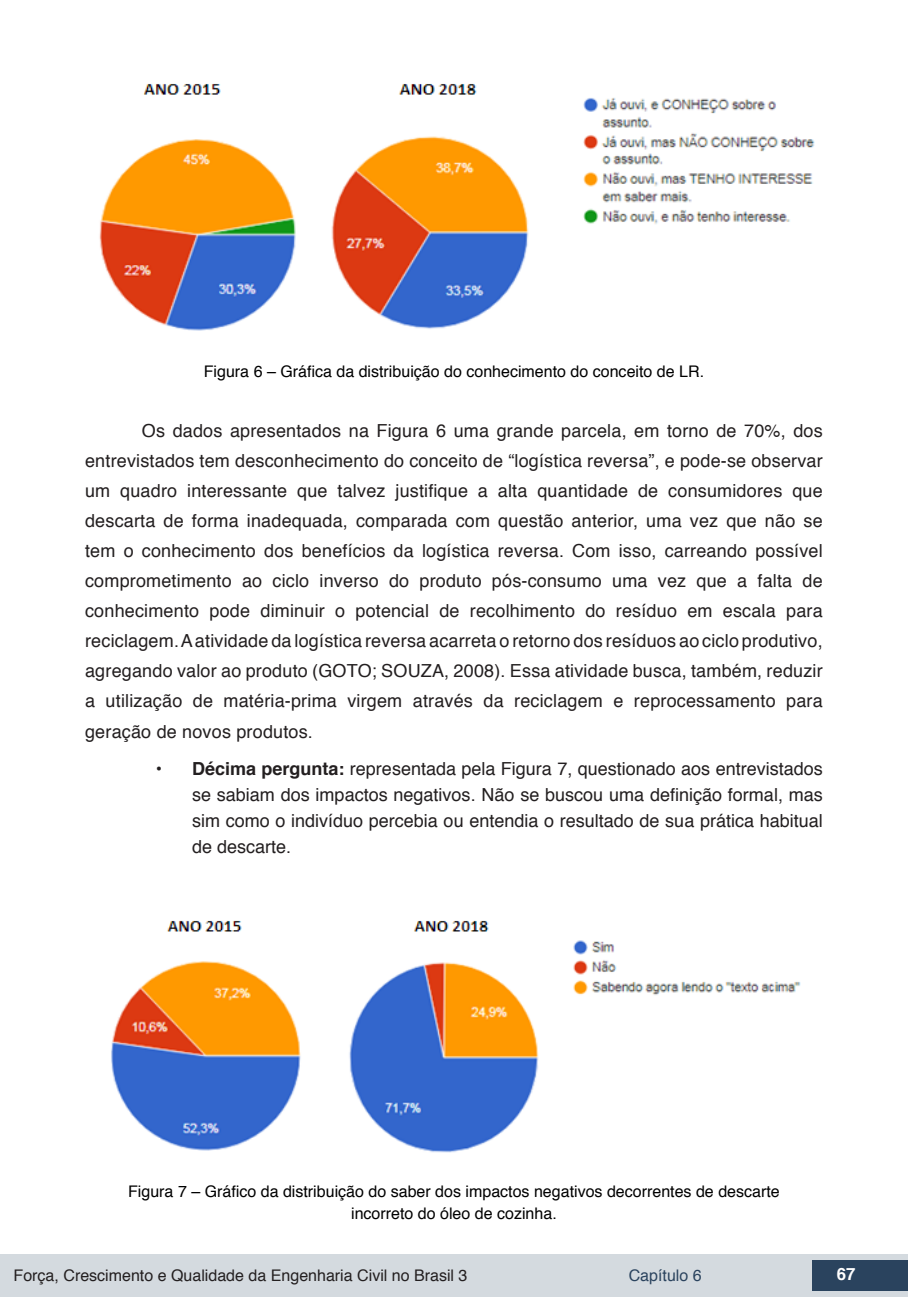
<style>
.page{position:relative;width:908px;height:1304px;background:#fff}
.page>*{position:absolute;margin:0;border:0;box-sizing:border-box;transform-origin:0 0}
.txt{font:18px/30px "Helvetica";letter-spacing:.005em;color:#231f20;text-align:justify}
.t1{font:700 16.8px "Helvetica";color:#fff}
.info_tab_graf_imag{font:16px/22px "Helvetica";color:#000;text-align:center}
.t2{font:16px "Helvetica";color:#231f20}
.t3{font:16px "Helvetica";color:#2a435e}
.s1{font-weight:700}
</style>
<div class="page">
<div style="left:0;top:1254px;width:906px;height:43px;background:#d4dadf"></div>
<div style="left:812px;top:1261px;width:95px;height:30px;background:#2a435e"></div>
<img style="left:99px;top:84px;width:716px;height:247px">
<img style="left:111px;top:920px;width:690px;height:233px">
<p class="info_tab_graf_imag" style="left:204px;top:361px;width:501px">Figura 6 – Gráfica da distribuição do conhecimento do conceito de LR.</p>
<p class="txt" style="left:85px;top:417px;width:738px;text-indent:57px">Os dados apresentados na Figura 6 uma grande parcela, em torno de 70%, dos entrevistados tem desconhecimento do conceito de “logística reversa”, e pode-se observar um quadro interessante que talvez justifique a alta quantidade de consumidores que descarta de forma inadequada, comparada com questão anterior, uma vez que não se tem o conhecimento dos benefícios da logística reversa. Com isso, carreando possível comprometimento ao ciclo inverso do produto pós-consumo uma vez que a falta de conhecimento pode diminuir o potencial de recolhimento do resíduo em escala para reciclagem. A atividade da logística reversa acarreta o retorno dos resíduos ao ciclo produtivo, agregando valor ao produto (GOTO; SOUZA, 2008). Essa atividade busca, também, reduzir a utilização de matéria-prima virgem através da reciclagem e reprocessamento para geração de novos produtos.</p>
<p class="txt" style="left:192px;top:756px;width:632px;line-height:26px;text-indent:-36px"><span class="s1">• Décima pergunta:</span> representada pela Figura 7, questionado aos entrevistados se sabiam dos impactos negativos. Não se buscou uma definição formal, mas sim como o indivíduo percebia ou entendia o resultado de sua prática habitual de descarte.</p>
<p class="info_tab_graf_imag" style="left:128px;top:1181px;width:652px">Figura 7 – Gráfico da distribuição do saber dos impactos negativos decorrentes de descarte incorreto do óleo de cozinha.</p>
<p class="t2" style="left:14px;top:1263px;width:455px">Força, Crescimento e Qualidade da Engenharia Civil no Brasil 3</p>
<p class="t3" style="left:628px;top:1263px;width:74px">Capítulo 6</p>
<p class="t1" style="left:836px;top:1261px;width:20px">67</p>
</div>
